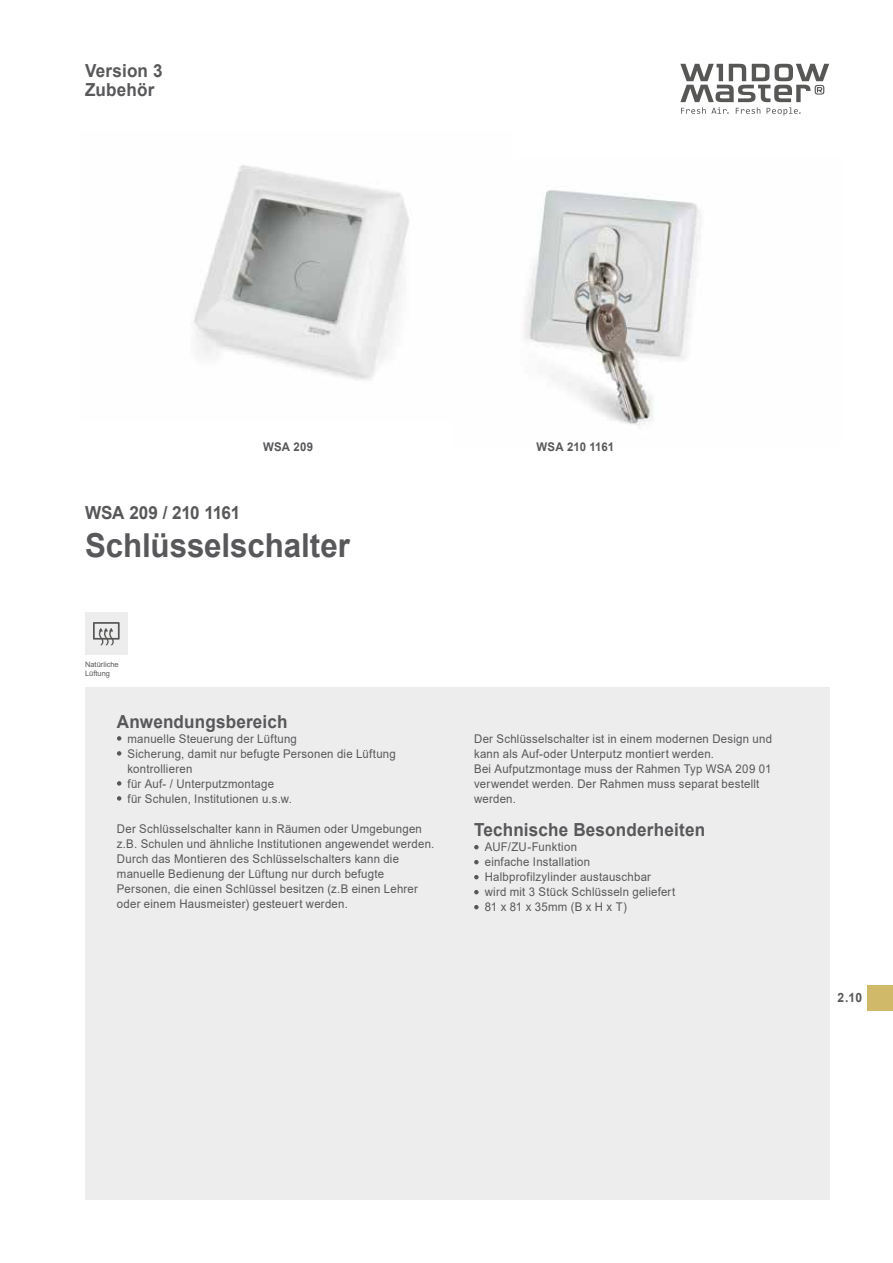
<style>
.page{position:relative;width:893px;height:1263px;background:#fff}
.page>*{position:absolute;margin:0;border:0;box-sizing:border-box;transform-origin:0 0}
.t1{font:700 33px "Arial";letter-spacing:-.005em;color:#58585b;scale:.95 1}
.t2{font:700 18px/18.8px "Arial";letter-spacing:.01em;color:#58585b;scale:.95 1}
.t3{font:700 18px "Arial";letter-spacing:-.02em;color:#58585b;scale:.95 1}
.t4{font:700 12.75px "Arial";color:#58585b;scale:.95 1}
.t5{font:12px/15px "Arial";letter-spacing:.02em;color:#58585b;scale:.95 1}
.t6{font:700 12px "Arial";letter-spacing:.015em;color:#58585b;scale:.95 1}
.t7{font:7.5px/9px "Arial";color:#58585b}
</style>
<div class="page">
<svg style="left:680px;top:64px;width:149px;height:52px"></svg>
<div style="left:85px;top:687px;width:744px;height:512px;background:#ededed"></div>
<svg style="left:117px;top:736px;width:4px;height:5px"></svg>
<svg style="left:117px;top:751px;width:4px;height:5px"></svg>
<svg style="left:117px;top:781px;width:4px;height:5px"></svg>
<svg style="left:117px;top:796px;width:4px;height:5px"></svg>
<svg style="left:474px;top:845px;width:5px;height:4px"></svg>
<svg style="left:474px;top:860px;width:5px;height:4px"></svg>
<svg style="left:474px;top:875px;width:5px;height:4px"></svg>
<svg style="left:474px;top:890px;width:5px;height:4px"></svg>
<svg style="left:474px;top:905px;width:5px;height:4px"></svg>
<div style="left:867px;top:985px;width:26px;height:25px;background:#d0b968"></div>
<img style="left:193px;top:165px;width:216px;height:215px">
<img style="left:524px;top:185px;width:177px;height:241px">
<div style="left:85px;top:612px;width:43px;height:43px;background:#ededed"></div>
<svg style="left:93px;top:622px;width:27px;height:23px"></svg>
<h2 class="t2" style="left:85px;top:61px;width:83px">Version 3<br>Zubehör</h2>
<p class="t6" style="left:263px;top:438px;width:54px">WSA 209</p>
<p class="t6" style="left:537px;top:438px;width:83px">WSA 210 1161</p>
<h2 class="t3" style="left:85px;top:500px;width:165px">WSA 209 / 210 1161</h2>
<h1 class="t1" style="left:85px;top:522px;width:280px">Schlüsselschalter</h1>
<p class="t7" style="left:85px;top:660px;width:35px">Natürliche<br>Lüftung</p>
<h2 class="t2" style="left:117px;top:712px;width:181px">Anwendungsbereich</h2>
<p class="t5" style="left:128px;top:731px;width:284px">manuelle Steuerung der Lüftung<br>Sicherung, damit nur befugte Personen die Lüftung kontrollieren<br>für Auf- / Unterputzmontage<br>für Schulen, Institutionen u.s.w.</p>
<p class="t5" style="left:117px;top:821px;width:336px">Der Schlüsselschalter kann in Räumen oder Umgebungen z.B. Schulen und ähnliche Institutionen angewendet werden.<br>Durch das Montieren des Schlüsselschalters kann die manuelle Bedienung der Lüftung nur durch befugte Personen, die einen Schlüssel besitzen (z.B einen Lehrer oder einem Hausmeister) gesteuert werden.</p>
<p class="t5" style="left:474px;top:731px;width:315px">Der Schlüsselschalter ist in einem modernen Design und kann als Auf-oder Unterputz montiert werden.<br>Bei Aufputzmontage muss der Rahmen Typ WSA 209 01 verwendet werden. Der Rahmen muss separat bestellt werden.</p>
<h2 class="t2" style="left:474px;top:821px;width:245px">Technische Besonderheiten</h2>
<p class="t5" style="left:485px;top:839px;width:202px">AUF/ZU-Funktion<br>einfache Installation<br>Halbprofilzylinder austauschbar wird mit 3 Stück Schlüsseln geliefert<br>81 x 81 x 35mm (B x H x T)</p>
<p class="t4" style="left:837px;top:989px;width:27px">2.10</p>
</div>
